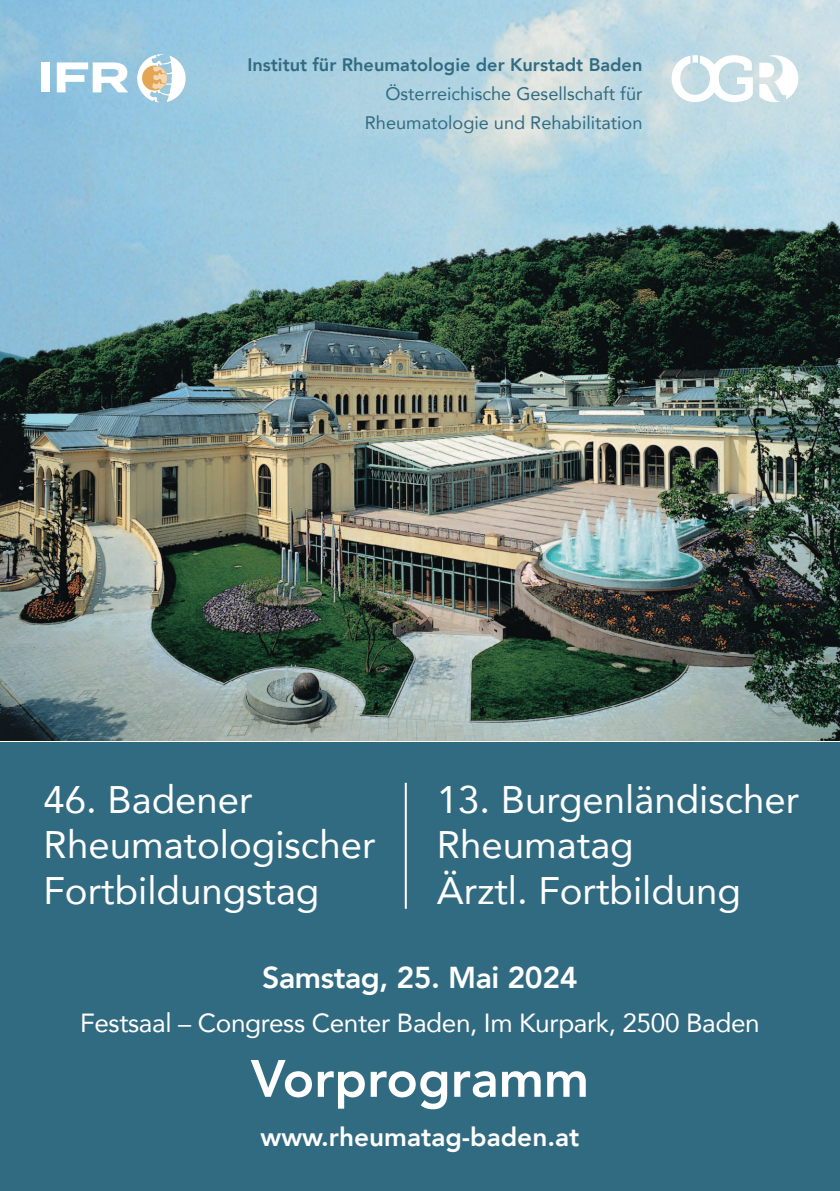
<style>
.page{position:relative;width:840px;height:1191px;background:#fff}
.page>*{position:absolute;margin:0;border:0;box-sizing:border-box;transform-origin:0 0}
.t1{font:800 52px "Avenir";color:#fff}
.t2{font:38.4px "Avenir";color:#fff}
.t3{font:800 30.2px "Avenir";letter-spacing:-.015em;color:#fff}
.t4{font:26.2px "Avenir";letter-spacing:-.015em;color:#fff}
.t5{font:800 26.2px "Avenir";color:#fff}
.t6{font:18.2px/28.8px "Avenir";color:#316b81;text-align:right}
.t7{font:800 18.2px "Avenir";color:#316b81}
</style>
<div class="page">
<img style="left:0;top:0;width:839px;height:740px">
<div style="left:0;top:743px;width:839px;height:448px;background:#316b81"></div>
<hr style="left:404px;top:783px;width:2px;height:125px;background:#fff">
<div style="left:41px;top:62px;width:9px;height:30px;background:#fff"></div>
<svg style="left:57px;top:62px;width:71px;height:30px"></svg>
<svg style="left:137px;top:54px;width:48px;height:48px"></svg>
<svg style="left:759px;top:55px;width:38px;height:47px"></svg>
<svg style="left:671px;top:55px;width:81px;height:47px"></svg>
<p class="t7" style="left:247px;top:53px;width:396px">Institut für Rheumatologie der Kurstadt Baden</p>
<p class="t6" style="left:364px;top:80px;width:279px">Österreichische Gesellschaft für<br>Rheumatologie und Rehabilitation</p>
<p class="t2" style="left:44px;top:774px;width:210px">46. Badener</p>
<p class="t2" style="left:44px;top:820px;width:333px">Rheumatologischer</p>
<p class="t2" style="left:44px;top:865px;width:277px">Fortbildungstag</p>
<p class="t2" style="left:436px;top:774px;width:364px">13. Burgenländischer</p>
<p class="t2" style="left:436px;top:820px;width:198px">Rheumatag</p>
<p class="t2" style="left:436px;top:865px;width:305px">Ärztl. Fortbildung</p>
<p class="t3" style="left:262px;top:958px;width:317px">Samstag, 25. Mai 2024</p>
<p class="t4" style="left:80px;top:1006px;width:680px">Festsaal – Congress Center Baden, Im Kurpark, 2500 Baden</p>
<p class="t1" style="left:251px;top:1044px;width:339px">Vorprogramm</p>
<p class="t5" style="left:260px;top:1120px;width:320px">www.rheumatag-baden.at</p>
</div>
